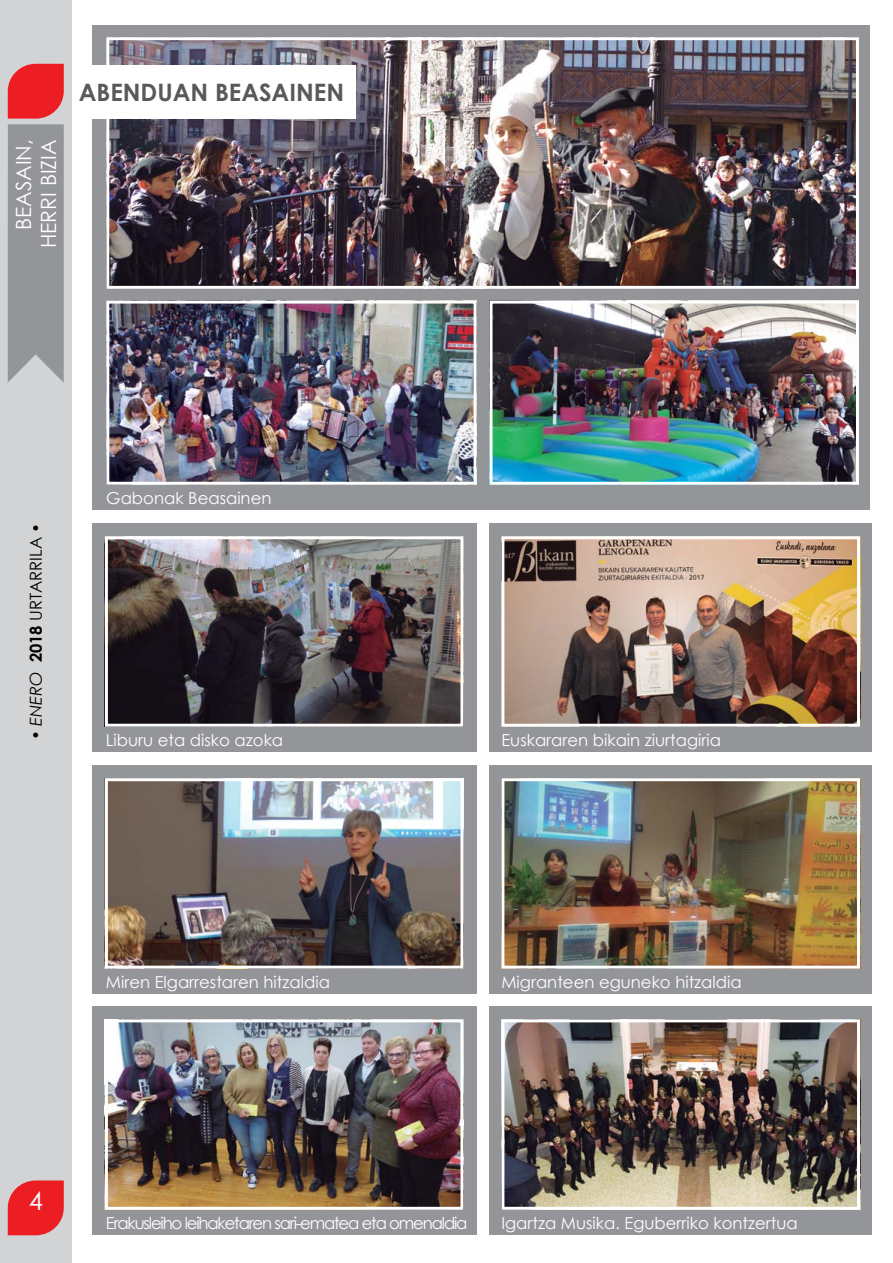
<style>
.page{position:relative;width:893px;height:1263px;background:#fff}
.page>*{position:absolute;margin:0;border:0;box-sizing:border-box;transform-origin:0 0}
.t1{font:25.5px "Century Gothic";color:#fff}
.t2{font:700 24px "Century Gothic";color:#58595b}
.t3{font:21px/25.2px "Century Gothic";color:#fff;text-align:right}
.t4{font:16.5px "Century Gothic";color:#fff}
.t5{font:16.5px "Century Gothic";letter-spacing:-.07em;color:#fff}
.t6{font:16.5px "Century Gothic";color:#000}
.s1{font-style:italic}
.s2{font-weight:700}
</style>
<div class="page">
<div style="left:0;top:0;width:72px;height:1263px;background:#d1d3d4"></div>
<svg style="left:8px;top:1180px;width:56px;height:55px;background:#e93238"></svg>
<div style="left:92px;top:523px;width:385px;height:229px;background:#939598"></div>
<div style="left:92px;top:765px;width:385px;height:229px;background:#939598"></div>
<div style="left:92px;top:1006px;width:385px;height:229px;background:#939598"></div>
<div style="left:489px;top:523px;width:383px;height:229px;background:#939598"></div>
<div style="left:489px;top:765px;width:383px;height:229px;background:#939598"></div>
<div style="left:489px;top:1006px;width:383px;height:229px;background:#939598"></div>
<div style="left:93px;top:26px;width:777px;height:484px;background:#939598"></div>
<img style="left:109px;top:540px;width:350px;height:183px">
<div style="left:105px;top:536px;width:358px;height:191px;border:3px solid #fff"></div>
<img style="left:109px;top:782px;width:350px;height:183px">
<div style="left:105px;top:778px;width:358px;height:191px;border:3px solid #fff"></div>
<img style="left:109px;top:1023px;width:350px;height:183px">
<div style="left:105px;top:1019px;width:358px;height:191px;border:3px solid #fff"></div>
<img style="left:505px;top:540px;width:351px;height:183px">
<div style="left:501px;top:536px;width:359px;height:191px;border:3px solid #fff"></div>
<img style="left:505px;top:782px;width:351px;height:183px">
<div style="left:501px;top:778px;width:359px;height:191px;border:3px solid #fff"></div>
<img style="left:505px;top:1023px;width:351px;height:183px">
<div style="left:501px;top:1019px;width:359px;height:191px;border:3px solid #fff"></div>
<img style="left:493px;top:305px;width:362px;height:176px">
<div style="left:489px;top:301px;width:370px;height:184px;border:3px solid #fff"></div>
<img style="left:110px;top:41px;width:745px;height:244px">
<div style="left:106px;top:37px;width:753px;height:252px;border:3px solid #fff"></div>
<img style="left:110px;top:305px;width:363px;height:176px">
<div style="left:106px;top:301px;width:371px;height:184px;border:3px solid #fff"></div>
<svg style="left:8px;top:64px;width:56px;height:319px;background:#a5878b"></svg>
<div style="left:73px;top:65px;width:283px;height:54px;background:#fff"></div>
<p class="t3" style="left:11px;top:248px;width:110px;rotate:-90deg">BEASAIN,<br>HERRI BIZIA</p>
<h2 class="t2" style="left:79px;top:74px;width:267px">ABENDUAN BEASAINEN</h2>
<p class="t6" style="left:24px;top:740px;width:219px;rotate:-90deg">• <span class="s1">ENERO</span> <span class="s2">2018</span> URTARRILA •</p>
<p class="t4" style="left:106px;top:486px;width:167px">Gabonak Beasainen</p>
<p class="t4" style="left:106px;top:728px;width:179px">Liburu eta disko azoka</p>
<p class="t4" style="left:501px;top:728px;width:221px">Euskararen bikain ziurtagiria</p>
<p class="t4" style="left:106px;top:970px;width:225px">Miren Elgarrestaren hitzaldia</p>
<p class="t4" style="left:501px;top:970px;width:242px">Migranteen eguneko hitzaldia</p>
<h1 class="t1" style="left:29px;top:1183px;width:16px">4</h1>
<p class="t5" style="left:106px;top:1211px;width:363px">Erakusleiho leihaketaren sari-ematea eta omenaldia</p>
<p class="t4" style="left:501px;top:1211px;width:298px">Igartza Musika. Eguberriko kontzertua</p>
</div>
